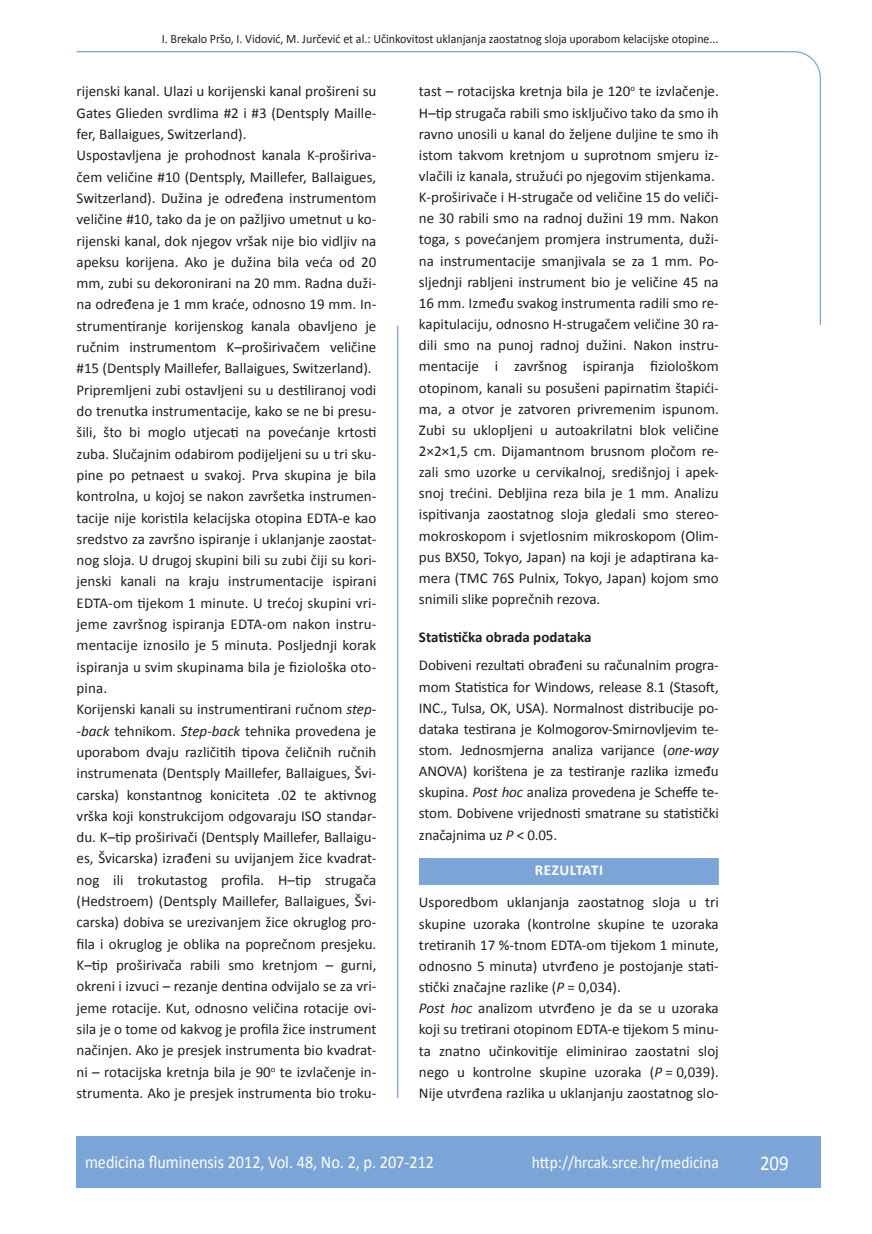
<style>
.page{position:relative;width:872px;height:1234px;background:#fff}
.page>*{position:absolute;margin:0;border:0;box-sizing:border-box;transform-origin:0 0}
.t1{font:21px "Calibri";color:#fff;scale:.9 1}
.t2{font:18px "Calibri";color:#fff;scale:.9 1}
.t3{font:17.25px "Calibri";color:#fff;scale:.9 1}
.osnovni_tekst{font:15px/21.3px "Calibri";color:#231f20;text-align:justify}
.podnaslov{font:700 15px "Calibri";color:#231f20}
.naslov_ruler{font:700 15px "Calibri";letter-spacing:.035em;color:#fff}
.glava{font:12.75px "Calibri";color:#231f20;scale:.94 1}
.s1{font-style:italic}
</style>
<div class="page">
<svg style="left:76px;top:51px;width:745px;height:275px"></svg>
<hr style="left:397px;top:325px;width:1px;height:772px;background:#7ca5d7">
<div style="left:77px;top:1135px;width:744px;height:51px;background:#7ca5d7"></div>
<div style="left:419px;top:857px;width:300px;height:27px;background:#7ca5d7"></div>
<p class="glava" style="left:162px;top:30px;width:594px">I. Brekalo Pršo, I. Vidović, M. Jurčević et al.: Učinkovitost uklanjanja zaostatnog sloja uporabom kelacijske otopine...</p>
<p class="osnovni_tekst" style="left:77px;top:80px;width:301px">rijenski kanal. Ulazi u korijenski kanal prošireni su Gates Glieden svrdlima #2 i #3 (Dentsply Maille&shy;fer, Ballaigues, Switzerland).</p>
<p class="osnovni_tekst" style="left:77px;top:144px;width:301px">Uspostavljena je prohodnost kanala K-proširiva&shy;čem veličine #10 (Dentsply, Maillefer, Ballaigues, Switzerland). Dužina je određena instrumentom veličine #10, tako da je on pažljivo umetnut u ko&shy;rijenski kanal, dok njegov vršak nije bio vidljiv na apeksu korijena. Ako je dužina bila veća od 20 mm, zubi su dekoronirani na 20 mm. Radna duži&shy;na određena je 1 mm kraće, odnosno 19 mm. In&shy;strumentiranje korijenskog kanala obavljeno je ručnim instrumentom K–proširivačem veličine #15 (Dentsply Maillefer, Ballaigues, Switzerland).</p>
<p class="osnovni_tekst" style="left:77px;top:378px;width:301px">Pripremljeni zubi ostavljeni su u destiliranoj vodi do trenutka instrumentacije, kako se ne bi presu&shy;šili, što bi moglo utjecati na povećanje krtosti zuba. Slučajnim odabirom podijeljeni su u tri sku&shy;pine po petnaest u svakoj. Prva skupina je bila kontrolna, u kojoj se nakon završetka instrumen&shy;tacije nije koristila kelacijska otopina EDTA-e kao sredstvo za završno ispiranje i uklanjanje zaostat&shy;nog sloja. U drugoj skupini bili su zubi čiji su kori&shy;jenski kanali na kraju instrumentacije ispirani EDTA-om tijekom 1 minute. U trećoj skupini vri&shy;jeme završnog ispiranja EDTA-om nakon instru&shy;mentacije iznosilo je 5 minuta. Posljednji korak ispiranja u svim skupinama bila je fiziološka oto&shy;pina.</p>
<p class="osnovni_tekst" style="left:77px;top:697px;width:301px">Korijenski kanali su instrumentirani ručnom <span class="s1">step--back</span> tehnikom. <span class="s1">Step-back</span> tehnika provedena je uporabom dvaju različitih tipova čeličnih ručnih instrumenata (Dentsply Maillefer, Ballaigues, Švi&shy;carska) konstantnog koniciteta .02 te aktivnog vrška koji konstrukcijom odgovaraju ISO standar&shy;du. K–tip proširivači (Dentsply Maillefer, Ballaigu&shy;es, Švicarska) izrađeni su uvijanjem žice kvadrat&shy;nog ili trokutastog profila. H–tip strugača (Hedstroem) (Dentsply Maillefer, Ballaigues, Švi&shy;carska) dobiva se urezivanjem žice okruglog pro&shy;fila i okruglog je oblika na poprečnom presjeku.<br>K–tip proširivača rabili smo kretnjom – gurni, okreni i izvuci – rezanje dentina odvijalo se za vri&shy;jeme rotacije. Kut, odnosno veličina rotacije ovi&shy;sila je o tome od kakvog je profila žice instrument načinjen. Ako je presjek instrumenta bio kvadrat&shy;ni – rotacijska kretnja bila je 90<sup>o</sup> te izvlačenje in&shy;strumenta. Ako je presjek instrumenta bio troku-</p>
<p class="osnovni_tekst" style="left:419px;top:80px;width:301px">tast – rotacijska kretnja bila je 120<sup>o</sup> te izvlačenje.<br>H–tip strugača rabili smo isključivo tako da smo ih ravno unosili u kanal do željene duljine te smo ih istom takvom kretnjom u suprotnom smjeru iz&shy;vlačili iz kanala, stružući po njegovim stijenkama.</p>
<p class="osnovni_tekst" style="left:419px;top:186px;width:301px">K-proširivače i H-strugače od veličine 15 do veliči&shy;ne 30 rabili smo na radnoj dužini 19 mm. Nakon toga, s povećanjem promjera instrumenta, duži&shy;na instrumentacije smanjivala se za 1 mm. Po&shy;sljednji rabljeni instrument bio je veličine 45 na 16 mm. Između svakog instrumenta radili smo re&shy;kapitulaciju, odnosno H-strugačem veličine 30 ra&shy;dili smo na punoj radnoj dužini. Nakon instru&shy;mentacije i završnog ispiranja fiziološkom otopinom, kanali su posušeni papirnatim štapići&shy;ma, a otvor je zatvoren privremenim ispunom.<br>Zubi su uklopljeni u autoakrilatni blok veličine 2×2×1,5 cm. Dijamantnom brusnom pločom re&shy;zali smo uzorke u cervikalnoj, središnjoj i apek&shy;snoj trećini. Debljina reza bila je 1 mm. Analizu ispitivanja zaostatnog sloja gledali smo stereo&shy;mokroskopom i svjetlosnim mikroskopom (Olim&shy;pus BX50, Tokyo, Japan) na koji je adaptirana ka&shy;mera (TMC 76S Pulnix, Tokyo, Japan) kojom smo snimili slike poprečnih rezova.</p>
<p class="podnaslov" style="left:419px;top:627px;width:174px">Statistička obrada podataka</p>
<p class="osnovni_tekst" style="left:419px;top:654px;width:301px">Dobiveni rezultati obrađeni su računalnim progra&shy;mom Statistica for Windows, release 8.1 (Stasoft, INC., Tulsa, OK, USA). Normalnost distribucije po&shy;dataka testirana je Kolmogorov-Smirnovljevim te&shy;stom. Jednosmjerna analiza varijance (<span class="s1">one-way </span>ANOVA) korištena je za testiranje razlika između skupina. <span class="s1">Post hoc</span> analiza provedena je Scheffe te&shy;stom. Dobivene vrijednosti smatrane su statistički značajnima uz <span class="s1">P</span> &lt; 0.05.</p>
<p class="naslov_ruler" style="left:535px;top:860px;width:70px">REZULTATI</p>
<p class="osnovni_tekst" style="left:419px;top:891px;width:301px">Usporedbom uklanjanja zaostatnog sloja u tri skupine uzoraka (kontrolne skupine te uzoraka tretiranih 17 %-tnom EDTA-om tijekom 1 minute, odnosno 5 minuta) utvrđeno je postojanje stati&shy;stički značajne razlike (<span class="s1">P</span> = 0,034).</p>
<p class="osnovni_tekst" style="left:419px;top:996px;width:301px"><span class="s1">Post hoc</span> analizom utvrđeno je da se u uzoraka koji su tretirani otopinom EDTA-e tijekom 5 minu&shy;ta znatno učinkovitije eliminirao zaostatni sloj nego u kontrolne skupine uzoraka (<span class="s1">P</span> = 0,039).<br>Nije utvrđena razlika u uklanjanju zaostatnog slo-</p>
<p class="t2" style="left:85px;top:1150px;width:389px">medicina fluminensis 2012, Vol. 48, No. 2, p. 207-212</p>
<p class="t3" style="left:532px;top:1151px;width:209px">http://hrcak.srce.hr/medicina</p>
<p class="t1" style="left:760px;top:1149px;width:33px">209</p>
</div>
